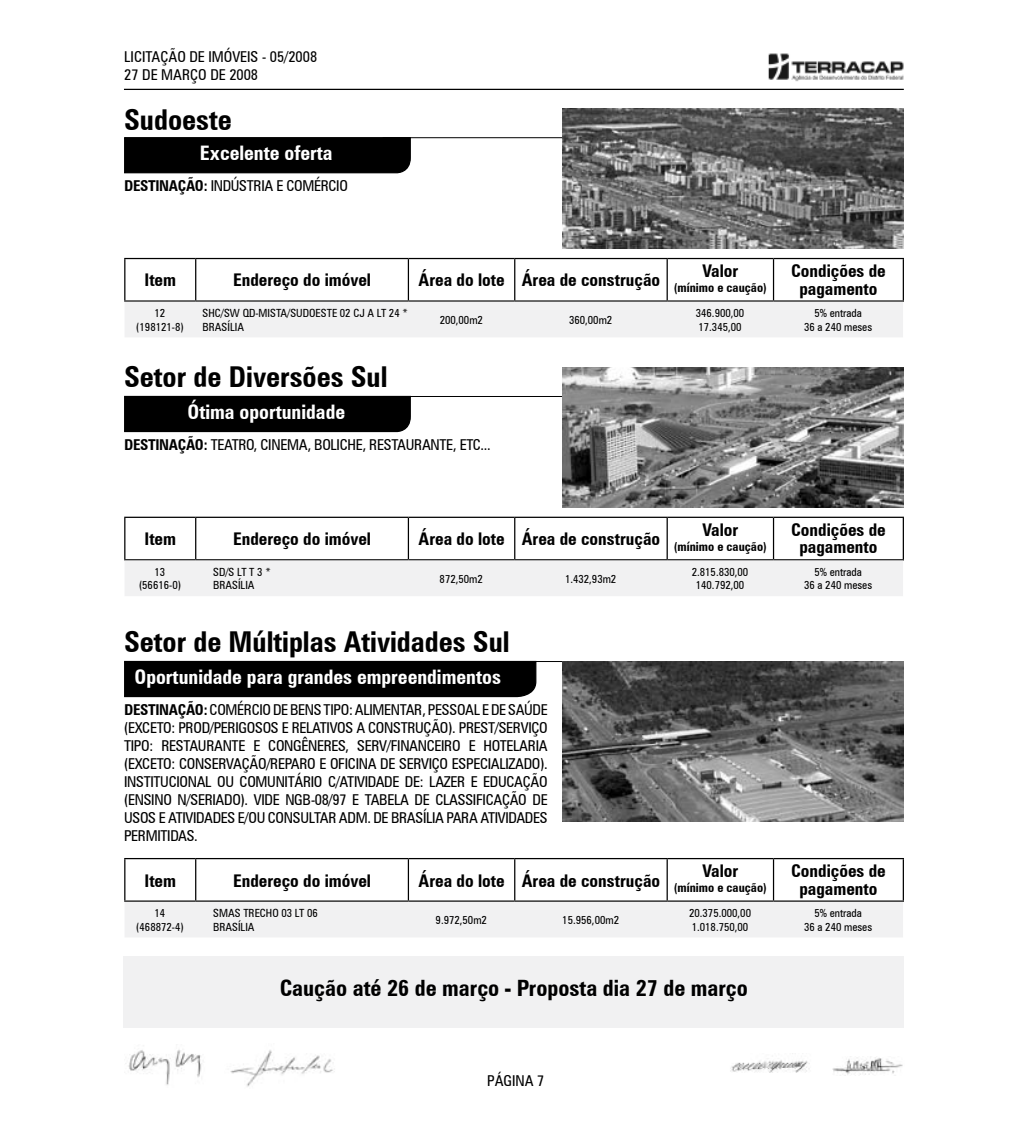
<style>
.page{position:relative;width:1028px;height:1134px;background:#fff}
.page>*{position:absolute;margin:0;border:0;box-sizing:border-box;transform-origin:0 0}
.t1{font:700 condensed 28.75px "Zurich BT";color:#000}
.t2{font:700 condensed 22.5px "Zurich BT";color:#000}
.t3{font:700 condensed 20px "Zurich BT";color:#fff}
.t4{font:700 condensed 17.5px/17.5px "Zurich BT";color:#000;text-align:center}
.t5{font:condensed 15px/18px "Zurich BT";letter-spacing:-.02em;color:#000;text-align:justify}
.t6{font:condensed 15px/17.5px "Zurich BT";color:#000}
.t7{font:700 condensed 12.5px "Zurich BT";color:#000}
.t8{font:condensed 11.25px/13.5px "Zurich BT";color:#000;text-align:center}
.s1{font-weight:700}
</style>
<div class="page">
<img style="left:125px;top:1049px;width:77px;height:36px">
<img style="left:230px;top:1050px;width:105px;height:37px">
<img style="left:730px;top:1053px;width:80px;height:20px">
<img style="left:832px;top:1056px;width:71px;height:20px">
<img style="left:768px;top:53px;width:136px;height:29px">
<hr style="left:124px;top:89px;width:779px;height:1px;background:#000">
<hr style="left:124px;top:258px;width:72px;height:1px;background:#000">
<hr style="left:124px;top:259px;width:1px;height:41px;background:#000">
<hr style="left:196px;top:258px;width:212px;height:1px;background:#000">
<hr style="left:195px;top:259px;width:1px;height:41px;background:#000">
<hr style="left:408px;top:258px;width:107px;height:1px;background:#000">
<hr style="left:408px;top:259px;width:1px;height:41px;background:#000">
<hr style="left:515px;top:258px;width:152px;height:1px;background:#000">
<hr style="left:514px;top:259px;width:1px;height:41px;background:#000">
<hr style="left:667px;top:258px;width:106px;height:1px;background:#000">
<hr style="left:666px;top:259px;width:2px;height:41px;background:#000">
<hr style="left:773px;top:258px;width:131px;height:1px;background:#000">
<hr style="left:773px;top:259px;width:1px;height:41px;background:#000">
<hr style="left:902px;top:259px;width:2px;height:41px;background:#000">
<hr style="left:124px;top:300px;width:72px;height:2px;background:#000">
<hr style="left:196px;top:300px;width:212px;height:2px;background:#000">
<hr style="left:408px;top:300px;width:107px;height:2px;background:#000">
<hr style="left:515px;top:300px;width:152px;height:2px;background:#000">
<hr style="left:667px;top:300px;width:106px;height:2px;background:#000">
<hr style="left:773px;top:300px;width:131px;height:2px;background:#000">
<hr style="left:124px;top:517px;width:72px;height:1px;background:#000">
<hr style="left:124px;top:518px;width:1px;height:41px;background:#000">
<hr style="left:196px;top:517px;width:212px;height:1px;background:#000">
<hr style="left:195px;top:518px;width:1px;height:41px;background:#000">
<hr style="left:408px;top:517px;width:107px;height:1px;background:#000">
<hr style="left:408px;top:518px;width:1px;height:41px;background:#000">
<hr style="left:515px;top:517px;width:152px;height:1px;background:#000">
<hr style="left:514px;top:518px;width:1px;height:41px;background:#000">
<hr style="left:667px;top:517px;width:106px;height:1px;background:#000">
<hr style="left:666px;top:518px;width:2px;height:41px;background:#000">
<hr style="left:773px;top:517px;width:131px;height:1px;background:#000">
<hr style="left:773px;top:518px;width:1px;height:41px;background:#000">
<hr style="left:902px;top:518px;width:2px;height:41px;background:#000">
<hr style="left:124px;top:559px;width:72px;height:1px;background:#000">
<hr style="left:196px;top:559px;width:212px;height:1px;background:#000">
<hr style="left:408px;top:559px;width:107px;height:1px;background:#000">
<hr style="left:515px;top:559px;width:152px;height:1px;background:#000">
<hr style="left:667px;top:559px;width:106px;height:1px;background:#000">
<hr style="left:773px;top:559px;width:131px;height:1px;background:#000">
<hr style="left:124px;top:858px;width:72px;height:1px;background:#000">
<hr style="left:124px;top:859px;width:1px;height:41px;background:#000">
<hr style="left:196px;top:858px;width:212px;height:1px;background:#000">
<hr style="left:195px;top:859px;width:1px;height:41px;background:#000">
<hr style="left:408px;top:858px;width:107px;height:1px;background:#000">
<hr style="left:408px;top:859px;width:1px;height:41px;background:#000">
<hr style="left:515px;top:858px;width:152px;height:1px;background:#000">
<hr style="left:514px;top:859px;width:1px;height:41px;background:#000">
<hr style="left:667px;top:858px;width:106px;height:1px;background:#000">
<hr style="left:666px;top:859px;width:2px;height:41px;background:#000">
<hr style="left:773px;top:858px;width:131px;height:1px;background:#000">
<hr style="left:773px;top:859px;width:1px;height:41px;background:#000">
<hr style="left:902px;top:859px;width:2px;height:41px;background:#000">
<hr style="left:124px;top:900px;width:72px;height:2px;background:#000">
<hr style="left:196px;top:900px;width:212px;height:2px;background:#000">
<hr style="left:408px;top:900px;width:107px;height:2px;background:#000">
<hr style="left:515px;top:900px;width:152px;height:2px;background:#000">
<hr style="left:667px;top:900px;width:106px;height:2px;background:#000">
<hr style="left:773px;top:900px;width:131px;height:2px;background:#000">
<div style="left:125px;top:302px;width:778px;height:35px;background:#f1f1f2"></div>
<div style="left:125px;top:561px;width:778px;height:35px;background:#f1f1f2"></div>
<div style="left:125px;top:902px;width:778px;height:35px;background:#f1f1f2"></div>
<div style="left:124px;top:137px;width:287px;height:37px;background:#000"></div>
<div style="left:124px;top:395px;width:287px;height:38px;background:#000"></div>
<div style="left:124px;top:660px;width:413px;height:38px;background:#000"></div>
<hr style="left:382px;top:137px;width:180px;height:1px;background:#000">
<hr style="left:382px;top:396px;width:180px;height:1px;background:#000">
<hr style="left:382px;top:661px;width:522px;height:1px;background:#000">
<img style="left:562px;top:108px;width:342px;height:140px">
<img style="left:562px;top:367px;width:342px;height:140px">
<img style="left:562px;top:661px;width:342px;height:160px">
<div style="left:124px;top:956px;width:780px;height:72px;background:#f1f1f2"></div>
<p class="t6" style="left:124px;top:48px;width:194px">LICITAÇÃO DE IMÓVEIS - 05/2008<br>27 DE MARÇO DE 2008</p>
<h1 class="t1" style="left:124px;top:103px;width:109px">Sudoeste</h1>
<h3 class="t3" style="left:200px;top:141px;width:134px">Excelente oferta</h3>
<p class="t5" style="left:124px;top:177px;width:225px"><span class="s1">DESTINAÇÃO:</span> INDÚSTRIA E COMÉRCIO</p>
<p class="t4" style="left:144px;top:271px;width:33px">Item</p>
<p class="t4" style="left:233px;top:271px;width:139px">Endereço do imóvel</p>
<p class="t4" style="left:418px;top:271px;width:243px">Área do lote Área de construção</p>
<p class="t4" style="left:702px;top:262px;width:37px">Valor</p>
<p class="t7" style="left:674px;top:280px;width:95px">(mínimo e caução)</p>
<p class="t4" style="left:791px;top:262px;width:96px">Condições de pagamento</p>
<p class="t8" style="left:136px;top:306px;width:49px">12 (198121-8)</p>
<p class="t8" style="left:202px;top:306px;width:207px;text-align:left">SHC/SW QD-MISTA/SUDOESTE 02 CJ A LT 24 *<br>BRASÍLIA</p>
<p class="t8" style="left:439px;top:313px;width:45px">200,00m2</p>
<p class="t8" style="left:569px;top:313px;width:45px">360,00m2</p>
<p class="t8" style="left:696px;top:306px;width:50px;text-align:left">346.900,00<br>17.345,00</p>
<p class="t8" style="left:804px;top:306px;width:70px">5% entrada<br>36 a 240 meses</p>
<h1 class="t1" style="left:124px;top:359px;width:265px">Setor de Diversões Sul</h1>
<h3 class="t3" style="left:187px;top:399px;width:159px">Ótima oportunidade</h3>
<p class="t5" style="left:124px;top:435px;width:368px"><span class="s1">DESTINAÇÃO:</span> TEATRO, CINEMA, BOLICHE, RESTAURANTE, ETC...</p>
<p class="t4" style="left:144px;top:530px;width:33px">Item</p>
<p class="t4" style="left:233px;top:530px;width:139px">Endereço do imóvel</p>
<p class="t4" style="left:418px;top:530px;width:243px">Área do lote Área de construção</p>
<p class="t4" style="left:702px;top:521px;width:37px">Valor</p>
<p class="t7" style="left:674px;top:539px;width:95px">(mínimo e caução)</p>
<p class="t4" style="left:791px;top:521px;width:96px">Condições de pagamento</p>
<p class="t8" style="left:139px;top:565px;width:43px">13 (56616-0)</p>
<p class="t8" style="left:213px;top:565px;width:59px;text-align:left">SD/S LT T 3 *<br>BRASÍLIA</p>
<p class="t8" style="left:439px;top:572px;width:45px">872,50m2</p>
<p class="t8" style="left:565px;top:572px;width:53px">1.432,93m2</p>
<p class="t8" style="left:691px;top:565px;width:58px">2.815.830,00<br>140.792,00</p>
<p class="t8" style="left:804px;top:565px;width:70px">5% entrada<br>36 a 240 meses</p>
<h1 class="t1" style="left:124px;top:624px;width:387px">Setor de Múltiplas Atividades Sul</h1>
<h3 class="t3" style="left:134px;top:664px;width:368px">Oportunidade para grandes empreendimentos</h3>
<p class="t5" style="left:124px;top:700px;width:425px"><span class="s1">DESTINAÇÃO:</span> COMÉRCIO DE BENS TIPO: ALIMENTAR, PESSOAL E DE SAÚDE (EXCETO: PROD/PERIGOSOS E RELATIVOS A CONSTRUÇÃO). PREST/SERVIÇO TIPO: RESTAURANTE E CONGÊNERES, SERV/FINANCEIRO E HOTELARIA (EXCETO: CONSERVAÇÃO/REPARO E OFICINA DE SERVIÇO ESPECIALIZADO).<br>INSTITUCIONAL OU COMUNITÁRIO C/ATIVIDADE DE: LAZER E EDUCAÇÃO (ENSINO N/SERIADO). VIDE NGB-08/97 E TABELA DE CLASSIFICAÇÃO DE USOS E ATIVIDADES E/OU CONSULTAR ADM. DE BRASÍLIA PARA ATIVIDADES PERMITIDAS.</p>
<p class="t4" style="left:144px;top:871px;width:33px">Item</p>
<p class="t4" style="left:233px;top:871px;width:139px">Endereço do imóvel</p>
<p class="t4" style="left:418px;top:871px;width:243px">Área do lote Área de construção</p>
<p class="t4" style="left:702px;top:862px;width:37px">Valor</p>
<p class="t7" style="left:674px;top:880px;width:95px">(mínimo e caução)</p>
<p class="t4" style="left:791px;top:862px;width:96px">Condições de pagamento</p>
<p class="t8" style="left:136px;top:906px;width:49px">14 (468872-4)</p>
<p class="t8" style="left:213px;top:906px;width:106px;text-align:left">SMAS TRECHO 03 LT 06<br>BRASÍLIA</p>
<p class="t8" style="left:435px;top:913px;width:53px">9.972,50m2</p>
<p class="t8" style="left:562px;top:913px;width:58px">15.956,00m2</p>
<p class="t8" style="left:689px;top:906px;width:63px;text-align:left">20.375.000,00<br>1.018.750,00</p>
<p class="t8" style="left:804px;top:906px;width:70px">5% entrada<br>36 a 240 meses</p>
<h2 class="t2" style="left:280px;top:974px;width:470px">Caução até 26 de março - Proposta dia 27 de março</h2>
<p class="t5" style="left:487px;top:1071px;width:59px">PÁGINA 7</p>
</div>
